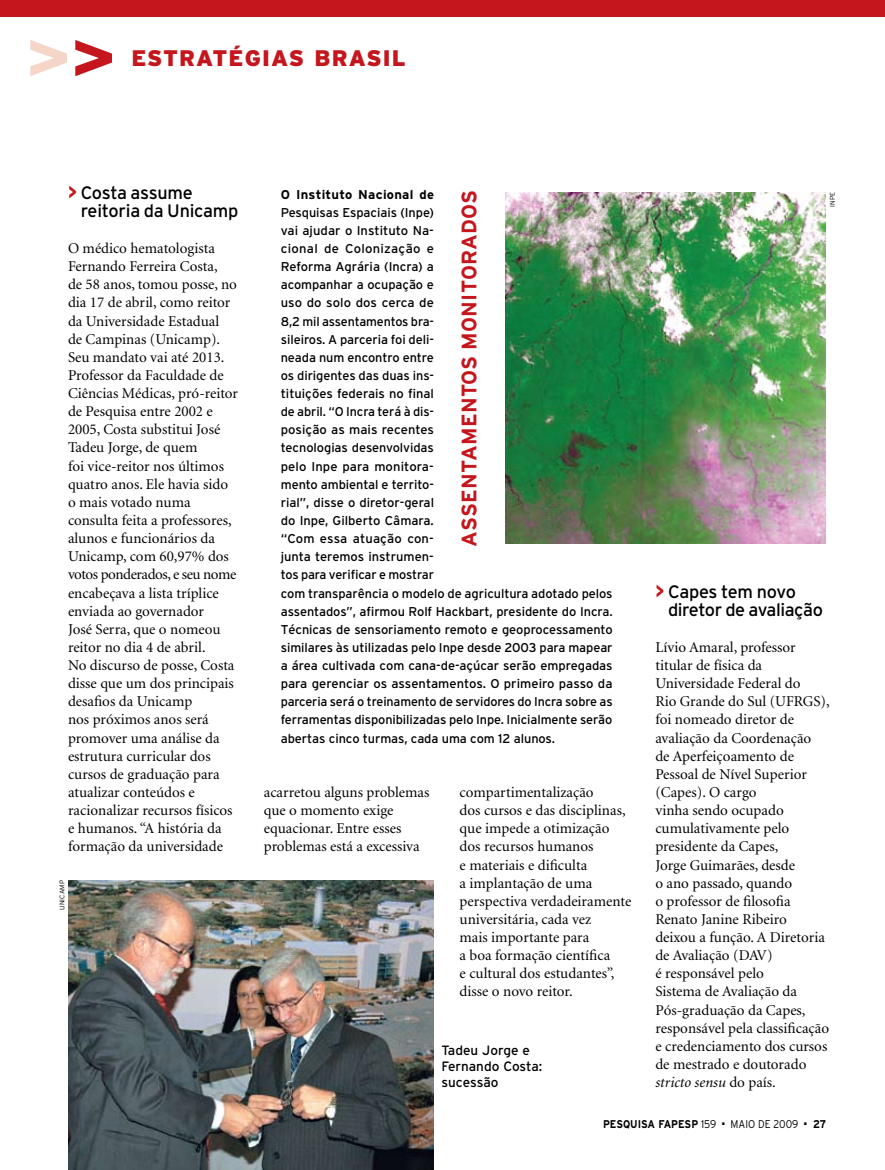
<style>
.page{position:relative;width:885px;height:1170px;background:#fff}
.page>*{position:absolute;margin:0;border:0;box-sizing:border-box;transform-origin:0 0}
.t1{font:600 75px "Franklin Gothic";color:#f4d5c8}
.t2{font:900 22.5px "Interstate";letter-spacing:.05em;color:#c4161c}
.t3{font:700 21px "Interstate";letter-spacing:.015em;color:#c4161c}
.t4{font:18px/18.1px "Interstate";letter-spacing:-.025em;color:#000}
.t5{font:15px/18.1px "Minion";color:#000}
.t6{font:13.5px/15.8px "Interstate";color:#000}
.t7{font:12.75px/18.1px "Interstate";letter-spacing:-.005em;color:#000}
.t8{font:700 12.75px "Interstate";letter-spacing:.02em;color:#000}
.t9{font:700 11.25px "Interstate";color:#000;scale:.9 1}
.t10{font:300 11.25px "Interstate";color:#000;scale:.9 1}
.t11{font:300 6.75px "Interstate";letter-spacing:.025em;color:#000}
.s1{color:#c4161c}
.s2{font-weight:700;font-size:20.25px;color:#c4161c}
.s3{font-style:italic}
.s4{font-weight:300}
</style>
<div class="page">
<div style="left:0;top:0;width:884px;height:17px;background:#c4161c"></div>
<img style="left:68px;top:880px;width:366px;height:289px">
<img style="left:506px;top:192px;width:319px;height:351px">
<h1 class="t1" style="left:26px;top:10px;width:92px">&gt;<span class="s1">&gt;</span></h1>
<h2 class="t2" style="left:131px;top:45px;width:276px">ESTRATÉGIAS BRASIL</h2>
<p class="t4" style="left:81px;top:183px;width:159px;text-indent:-13px"><span class="s2">&gt;</span> Costa assume reitoria da Unicamp</p>
<p class="t5" style="left:68px;top:240px;width:172px">O médico hematologista<br>Fernando Ferreira Costa,<br>de 58 anos, tomou posse, no dia 17 de abril, como reitor da Universidade Estadual<br>de Campinas (Unicamp).<br>Seu mandato vai até 2013.<br>Professor da Faculdade de<br>Ciências Médicas, pró-reitor de Pesquisa entre 2002 e<br>2005, Costa substitui José<br>Tadeu Jorge, de quem<br>foi vice-reitor nos últimos quatro anos. Ele havia sido o mais votado numa consulta feita a professores, alunos e funcionários da<br>Unicamp, com 60,97% dos votos ponderados, e seu nome encabeçava a lista tríplice enviada ao governador<br>José Serra, que o nomeou reitor no dia 4 de abril.<br>No discurso de posse, Costa disse que um dos principais desafios da Unicamp<br>nos próximos anos será promover uma análise da estrutura curricular dos cursos de graduação para atualizar conteúdos e racionalizar recursos físicos e humanos. “A história da formação da universidade</p>
<p class="t11" style="left:58px;top:910px;width:32px;rotate:-90deg">UNICAMP</p>
<p class="t8" style="left:281px;top:187px;width:155px">O Instituto Nacional de</p>
<p class="t7" style="left:281px;top:203px;width:333px">Pesquisas Espaciais (Inpe)<br>vai ajudar o Instituto Na-<br>cional de Colonização e<br>Reforma Agrária (Incra) a<br>acompanhar a ocupação e<br>uso do solo dos cerca de<br>8,2 mil assentamentos bra-<br>sileiros. A parceria foi deli-<br>neada num encontro entre<br>os dirigentes das duas ins-<br>tituições federais no final<br>de abril. “O Incra terá à dis-<br>posição as mais recentes<br>tecnologias desenvolvidas<br>pelo Inpe para monitora-<br>mento ambiental e territo-<br>rial”, disse o diretor-geral<br>do Inpe, Gilberto Câmara.<br>“Com essa atuação con-<br>junta teremos instrumen-<br>tos para verificar e mostrar<br>com transparência o modelo de agricultura adotado pelos assentados”, afirmou Rolf Hackbart, presidente do Incra.<br>Técnicas de sensoriamento remoto e geoprocessamento similares às utilizadas pelo Inpe desde 2003 para mapear a área cultivada com cana-de-açúcar serão empregadas para gerenciar os assentamentos. O primeiro passo da parceria será o treinamento de servidores do Incra sobre as ferramentas disponibilizadas pelo Inpe. Inicialmente serão abertas cinco turmas, cada uma com 12 alunos.</p>
<h3 class="t3" style="left:457px;top:546px;width:356px;rotate:-90deg">Assentamentos monitorados</h3>
<p class="t5" style="left:264px;top:783px;width:167px">acarretou alguns problemas que o momento exige equacionar. Entre esses problemas está a excessiva</p>
<p class="t5" style="left:459px;top:783px;width:173px">compartimentalização<br>dos cursos e das disciplinas, que impede a otimização dos recursos humanos<br>e materiais e dificulta<br>a implantação de uma perspectiva verdadeiramente universitária, cada vez<br>mais importante para<br>a boa formação científica<br>e cultural dos estudantes”, disse o novo reitor.</p>
<p class="t6" style="left:441px;top:1042px;width:102px">Tadeu Jorge e<br>Fernando Costa: sucessão</p>
<p class="t11" style="left:828px;top:207px;width:16px;rotate:-90deg">INPE</p>
<p class="t4" style="left:668px;top:582px;width:156px;text-indent:-13px"><span class="s2">&gt;</span> Capes tem novo diretor de avaliação</p>
<p class="t5" style="left:655px;top:638px;width:176px">Lívio Amaral, professor titular de física da<br>Universidade Federal do<br>Rio Grande do Sul (UFRGS), foi nomeado diretor de avaliação da Coordenação<br>de Aperfeiçoamento de<br>Pessoal de Nível Superior (Capes). O cargo<br>vinha sendo ocupado cumulativamente pelo presidente da Capes,<br>Jorge Guimarães, desde<br>o ano passado, quando<br>o professor de filosofia<br>Renato Janine Ribeiro deixou a função. A Diretoria de Avaliação (DAV)<br>é responsável pelo<br>Sistema de Avaliação da<br>Pós-graduação da Capes, responsável pela classificação e credenciamento dos cursos de mestrado e doutorado <span class="s3">stricto sensu</span> do país.</p>
<p class="t9" style="left:603px;top:1117px;width:127px">PESQUISA FAPESP <span class="s4">159</span></p>
<p class="t10" style="left:722px;top:1117px;width:86px">■ MAIO DE 2009</p>
<p class="t9" style="left:804px;top:1117px;width:26px">■ 27</p>
</div>
